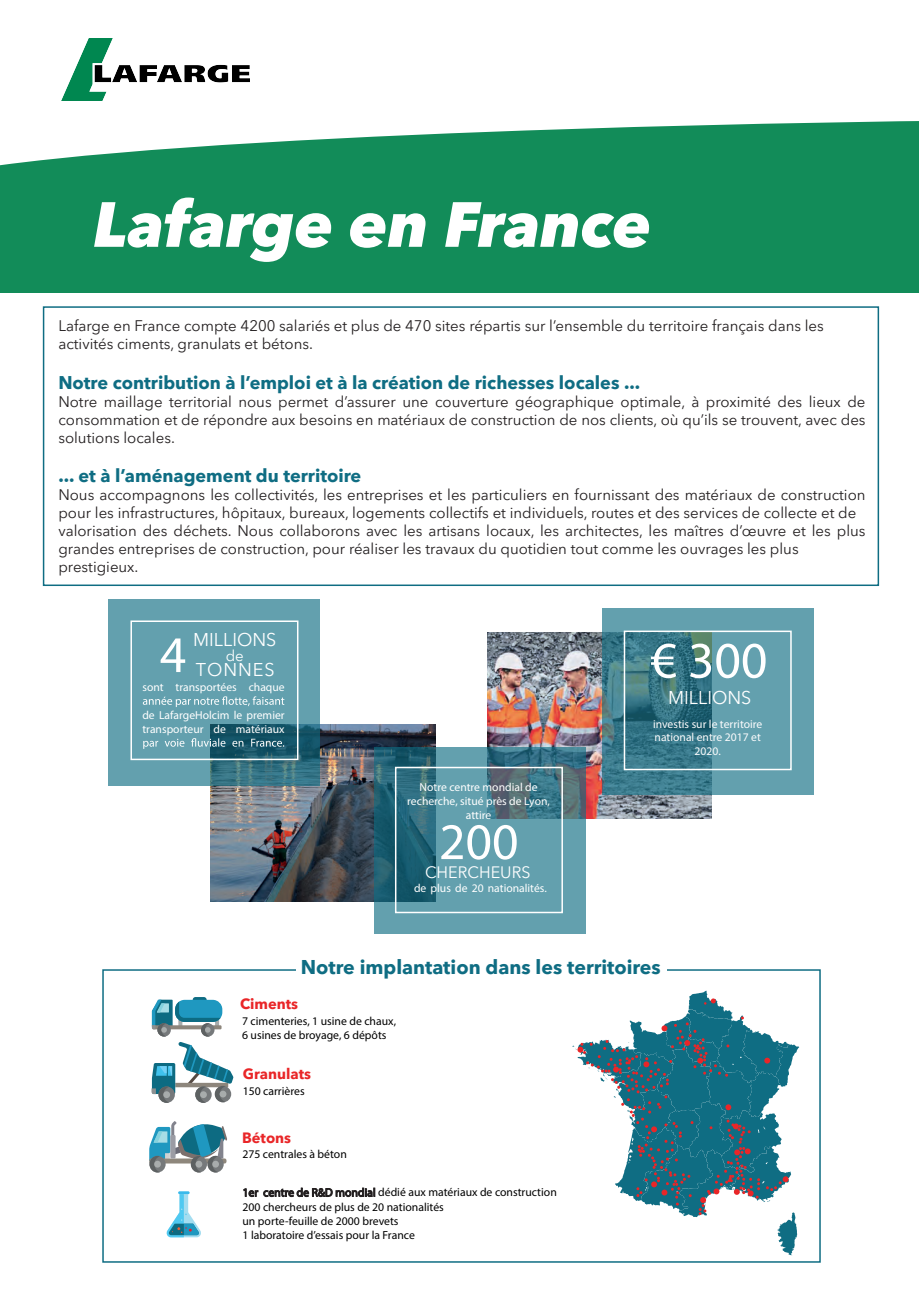
<style>
.page{position:relative;width:919px;height:1289px;background:#fff}
.page>*{position:absolute;margin:0;border:0;box-sizing:border-box;transform-origin:0 0}
.t1{font:italic 800 63px "Avenir Lafarge";color:#fff}
.t2{font:700 19.5px "Avenir Lafarge";color:#0f6d83}
.t3{font:700 18px "Avenir Lafarge";color:#0f6d83}
.t4{font:18px "Avenir Lafarge";color:#fff}
.t5{font:16.2px "Avenir Lafarge";color:#fff}
.t6{font:15px/18px "Avenir Lafarge";color:#231f20}
.t7{font:15px "Avenir Lafarge";color:#fff}
.t8{font:700 14.7px "Avenir Lafarge";color:#e92628}
.t9{font:11.7px/14.1px "Myriad Pro";color:#000001}
.t10{font:11.55px/14px "Myriad Pro";color:#fff}
.t11{font:11.55px/14px "Myriad Pro";color:#fbfbfc;text-align:center}
</style>
<div class="page">
<img style="left:210px;top:724px;width:225px;height:177px">
<img style="left:487px;top:632px;width:225px;height:186px">
<svg style="left:108px;top:599px;width:211px;height:186px;background:#5996a4"></svg>
<svg style="left:143px;top:696px;width:141px;height:11px;background:#82b3be"></svg>
<svg style="left:143px;top:738px;width:141px;height:11px;background:#5b8e9c"></svg>
<svg style="left:161px;top:638px;width:24px;height:34px"></svg>
<div style="left:130px;top:620px;width:168px;height:140px;border:2px solid #fff"></div>
<svg style="left:374px;top:747px;width:211px;height:186px;background:#4c8695"></svg>
<div style="left:395px;top:766px;width:168px;height:147px;border:2px solid #fff"></div>
<svg style="left:441px;top:825px;width:75px;height:34px"></svg>
<svg style="left:601px;top:609px;width:212px;height:186px;background:#528e9c"></svg>
<div style="left:623px;top:630px;width:168px;height:140px;border:2px solid #fff"></div>
<svg style="left:651px;top:643px;width:114px;height:35px"></svg>
<svg style="left:572px;top:990px;width:227px;height:265px"></svg>
<div style="left:102px;top:969px;width:718px;height:293px;border:2px solid #0f6d83"></div>
<div style="left:43px;top:306px;width:836px;height:280px;border:2px solid #0f6d83"></div>
<svg style="left:243px;top:1187px;width:132px;height:9px"></svg>
<svg style="left:167px;top:1191px;width:34px;height:46px"></svg>
<svg style="left:149px;top:1121px;width:78px;height:51px"></svg>
<div style="left:212px;top:1160px;width:7px;height:7px;background:#a8acac;border-radius:50%"></div>
<svg style="left:151px;top:997px;width:82px;height:105px"></svg>
<div style="left:296px;top:954px;width:371px;height:30px;background:#fff"></div>
<div style="left:0;top:61px;width:918px;height:232px;background:#128c59"></div>
<svg style="left:0;top:61px;width:918px;height:104px;fill:#fff"></svg>
<img style="left:62px;top:38px;width:187px;height:63px">
<h1 class="t1" style="left:93px;top:174px;width:559px">Lafarge en France</h1>
<p class="t6" style="left:58px;top:315px;width:767px">Lafarge en France compte 4200 salariés et plus de 470 sites répartis sur l’ensemble du territoire français dans les activités ciments, granulats et bétons.</p>
<p class="t3" style="left:58px;top:368px;width:583px">Notre contribution à l’emploi et à la création de richesses locales ...</p>
<p class="t6" style="left:58px;top:391px;width:808px;text-align:justify">Notre maillage territorial nous permet d’assurer une couverture géographique optimale, à proximité des lieux de consommation et de répondre aux besoins en matériaux de construction de nos clients, où qu’ils se trouvent, avec des solutions locales.</p>
<p class="t3" style="left:58px;top:462px;width:304px">... et à l’aménagement du territoire</p>
<p class="t6" style="left:58px;top:485px;width:808px">Nous accompagnons les collectivités, les entreprises et les particuliers en fournissant des matériaux de construction pour les infrastructures, hôpitaux, bureaux, logements collectifs et individuels, routes et des services de collecte et de valorisation des déchets. Nous collaborons avec les artisans locaux, les architectes, les maîtres d’œuvre et les plus grandes entreprises de construction, pour réaliser les travaux du quotidien tout comme les ouvrages les plus prestigieux.</p>
<p class="t4" style="left:193px;top:625px;width:85px">MILLIONS</p>
<p class="t7" style="left:226px;top:643px;width:20px">de</p>
<p class="t4" style="left:196px;top:655px;width:80px">TONNES</p>
<p class="t10" style="left:142px;top:679px;width:144px">sont transportées chaque</p>
<p class="t10" style="left:142px;top:707px;width:144px">de LafargeHolcim le premier transporteur de matériaux</p>
<p class="t10" style="left:407px;top:780px;width:144px;text-align:center">Notre centre mondial de recherche, situé près de Lyon, attire</p>
<p class="t5" style="left:425px;top:859px;width:107px">CHERCHEURS</p>
<p class="t10" style="left:414px;top:880px;width:134px">de plus de 20 nationalités.</p>
<p class="t4" style="left:668px;top:683px;width:85px">MILLIONS</p>
<p class="t11" style="left:653px;top:716px;width:111px">investis sur le territoire national entre 2017 et<br>2020.</p>
<h2 class="t2" style="left:301px;top:951px;width:361px">Notre implantation dans les territoires</h2>
<p class="t8" style="left:240px;top:992px;width:59px">Ciments</p>
<p class="t9" style="left:242px;top:1013px;width:155px">7 cimenteries, 1 usine de chaux,<br>6 usines de broyage, 6 dépôts</p>
<p class="t8" style="left:243px;top:1061px;width:70px">Granulats</p>
<p class="t9" style="left:243px;top:1084px;width:63px">150 carrières</p>
<p class="t8" style="left:242px;top:1125px;width:51px">Bétons</p>
<p class="t9" style="left:242px;top:1146px;width:106px">275 centrales à béton</p>
<p class="t9" style="left:242px;top:1185px;width:316px">1er centre de R&amp;D mondial dédié aux matériaux de construction 200 chercheurs de plus de 20 nationalités<br>un porte-feuille de 2000 brevets<br>1 laboratoire d’essais pour la France</p>
</div>
